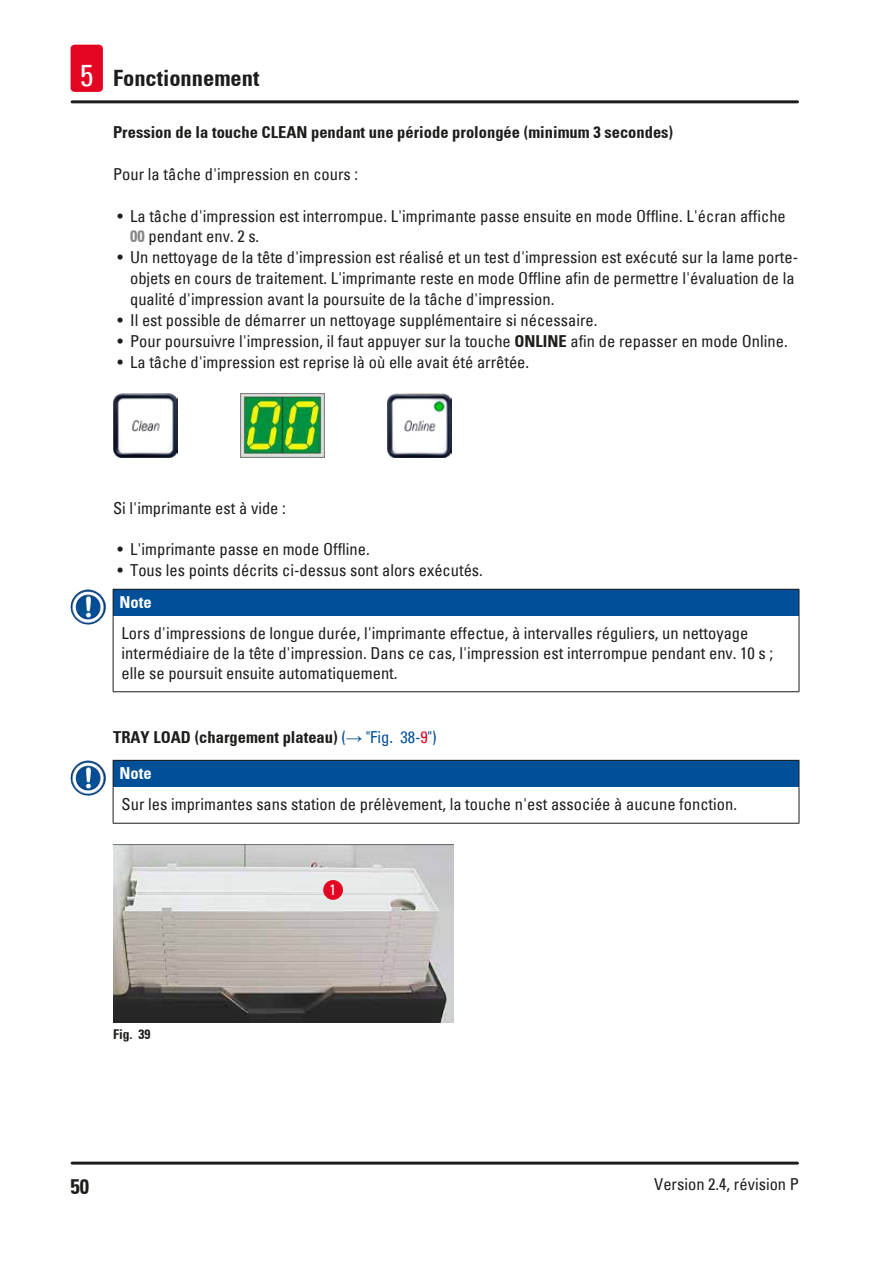
<style>
.page{position:relative;width:893px;height:1263px;background:#fff}
.page>*{position:absolute;margin:0;border:0;box-sizing:border-box;transform-origin:0 0}
.t1{font:700 condensed 22.5px "Univers";color:#1d1d1b}
.t2{font:700 condensed 21px "Univers";color:#1d1d1b}
.Source_of_danger{font:condensed 16.5px/20.9px "Univers";color:#1d1d1b}
.Subheading{font:700 condensed 16.5px "Univers";color:#1d1d1b}
.Description_text{font:condensed 16.5px "Univers";color:#1d1d1b}
.Signalword__no_use_a{font:700 condensed 16.5px "Univers";color:#fff}
.t3{font:condensed 15px "Univers";color:#fff}
.t4{font:700 condensed 13.5px "Univers";color:#1d1d1b}
.s1{font-weight:400;font-size:30px;color:#fff}
.s2{font-weight:700;color:#878787}
.s3{font-weight:700}
.s4{font-weight:400;color:#005099}
.s5{font-family:"Arial";font-weight:400;font-stretch:normal;color:#005099}
.s6{font-weight:400;color:#e40522}
</style>
<div class="page">
<hr style="left:72px;top:1161px;width:725px;height:3px;background:#1d1d1b">
<hr style="left:72px;top:100px;width:725px;height:3px;background:#1d1d1b">
<div style="left:71px;top:45px;width:32px;height:47px;background:#e40522;border-radius:4px"></div>
<img style="left:113px;top:394px;width:65px;height:64px">
<img style="left:387px;top:394px;width:65px;height:64px">
<img style="left:240px;top:394px;width:85px;height:64px">
<div style="left:113px;top:589px;width:686px;height:27px;background:#005099"></div>
<hr style="left:113px;top:589px;width:686px;height:1px;background:#1d1d1b">
<svg style="left:113px;top:590px;width:1px;height:26px"></svg>
<svg style="left:799px;top:590px;width:1px;height:26px"></svg>
<hr style="left:113px;top:616px;width:1px;height:75px;background:#1d1d1b">
<hr style="left:799px;top:616px;width:1px;height:75px;background:#1d1d1b">
<hr style="left:113px;top:691px;width:686px;height:1px;background:#1d1d1b">
<img style="left:71px;top:589px;width:26px;height:36px">
<div style="left:113px;top:760px;width:686px;height:27px;background:#005099"></div>
<hr style="left:113px;top:760px;width:686px;height:1px;background:#1d1d1b">
<svg style="left:113px;top:761px;width:1px;height:26px"></svg>
<svg style="left:799px;top:761px;width:1px;height:26px"></svg>
<hr style="left:113px;top:787px;width:1px;height:36px;background:#1d1d1b">
<hr style="left:799px;top:787px;width:1px;height:36px;background:#1d1d1b">
<hr style="left:113px;top:823px;width:686px;height:1px;background:#1d1d1b">
<img style="left:71px;top:760px;width:26px;height:36px">
<img style="left:113px;top:845px;width:341px;height:178px">
<div style="left:323px;top:880px;width:20px;height:20px;background:#e40522;border-radius:50%"></div>
<h1 class="t1" style="left:80px;top:65px;width:181px"><span class="s1">5</span> Fonctionnement</h1>
<p class="Subheading" style="left:113px;top:122px;width:562px">Pression de la touche CLEAN pendant une période prolongée (minimum 3 secondes)</p>
<p class="Description_text" style="left:113px;top:164px;width:247px">Pour la tâche d'impression en cours :</p>
<p class="Source_of_danger" style="left:130px;top:205px;width:657px;text-indent:-13px">• La tâche d'impression est interrompue. L'imprimante passe ensuite en mode Offline. L'écran affiche<br><span class="s2">00</span> pendant env. 2 s.</p>
<p class="Source_of_danger" style="left:130px;top:247px;width:670px;text-indent:-13px">• Un nettoyage de la tête d'impression est réalisé et un test d'impression est exécuté sur la lame porte&shy;objets en cours de traitement. L'imprimante reste en mode Offline afin de permettre l'évaluation de la qualité d'impression avant la poursuite de la tâche d'impression.</p>
<p class="Source_of_danger" style="left:117px;top:309px;width:482px">• Il est possible de démarrer un nettoyage supplémentaire si nécessaire.</p>
<p class="Source_of_danger" style="left:117px;top:330px;width:672px">• Pour poursuivre l'impression, il faut appuyer sur la touche <span class="s3">ONLINE</span> afin de repasser en mode Online.</p>
<p class="Source_of_danger" style="left:117px;top:351px;width:413px">• La tâche d'impression est reprise là où elle avait été arrêtée.</p>
<p class="Description_text" style="left:113px;top:497px;width:174px">Si l'imprimante est à vide :</p>
<p class="Source_of_danger" style="left:117px;top:539px;width:254px">• L'imprimante passe en mode Offline.</p>
<p class="Source_of_danger" style="left:117px;top:559px;width:367px">• Tous les points décrits ci-dessus sont alors exécutés.</p>
<p class="Signalword__no_use_a" style="left:119px;top:592px;width:34px">Note</p>
<p class="Source_of_danger" style="left:122px;top:623px;width:653px;line-height:19.8px">Lors d'impressions de longue durée, l'imprimante effectue, à intervalles réguliers, un nettoyage intermédiaire de la tête d'impression. Dans ce cas, l'impression est interrompue pendant env. 10 s ; elle se poursuit ensuite automatiquement.</p>
<p class="Subheading" style="left:113px;top:727px;width:325px">TRAY LOAD (chargement plateau) <span class="s4">(</span><span class="s5">→</span> <span class="s4">"Fig. 38‑</span><span class="s6">9</span><span class="s4">")</span></p>
<p class="Signalword__no_use_a" style="left:119px;top:763px;width:34px">Note</p>
<p class="Source_of_danger" style="left:122px;top:794px;width:617px">Sur les imprimantes sans station de prélèvement, la touche n'est associée à aucune fonction.</p>
<p class="t4" style="left:113px;top:1026px;width:39px">Fig. 39</p>
<p class="t3" style="left:330px;top:880px;width:8px">1</p>
<p class="t2" style="left:71px;top:1173px;width:20px">50</p>
<p class="Source_of_danger" style="left:654px;top:1173px;width:146px">Version 2.4, révision P</p>
</div>
